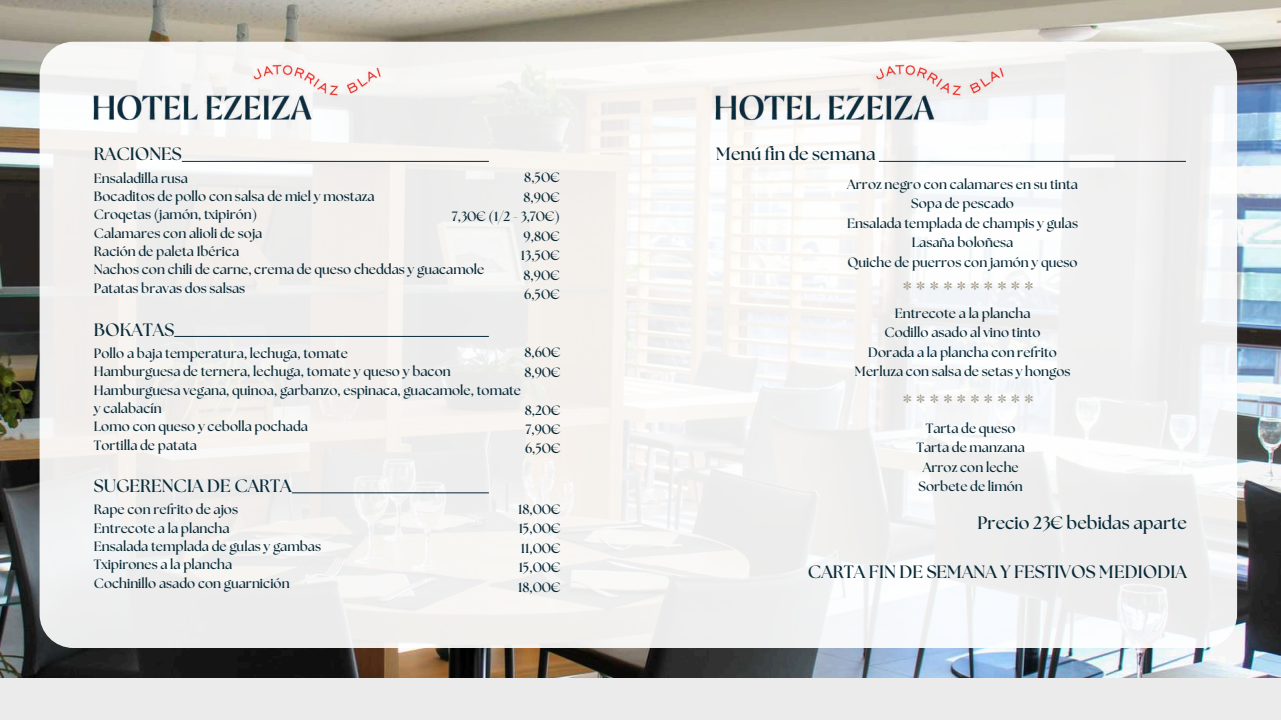
<style>
.page{position:relative;width:1281px;height:720px;background:#fff}
.page>*{position:absolute;margin:0;border:0;box-sizing:border-box;transform-origin:0 0}
.t1{font:700 24.5px "The Seasons";color:#a69f8e}
.t2{font:700 17.88px "The Seasons";color:#082a38}
.t3{font:700 13.5px/19.4px "The Seasons";color:#082a38}
</style>
<div class="page">
<img style="left:0;top:0;width:1281px;height:679px">
<div style="left:0;top:679px;width:1281px;height:41px;background:#ebebeb"></div>
<div style="left:40px;top:42px;width:1197px;height:606px;background:linear-gradient(to right,#f2f0ee,#f4f5f5);border-radius:34px"></div>
<img style="left:90px;top:63px;width:294px;height:59px">
<img style="left:712px;top:63px;width:294px;height:59px">
<hr style="left:182px;top:161px;width:307px;height:1px;background:#082939">
<hr style="left:174px;top:336px;width:315px;height:1px;background:#082939">
<hr style="left:292px;top:492px;width:197px;height:1px;background:#082939">
<hr style="left:879px;top:161px;width:307px;height:1px;background:#082939">
<h2 class="t2" style="left:94px;top:146px;width:89px">RACIONES</h2>
<p class="t3" style="left:94px;top:169px;width:392px;line-height:18.4px">Ensaladilla rusa<br>Bocaditos de pollo con salsa de miel y mostaza<br>Croqetas (jamón, txipirón)<br>Calamares con alioli de soja<br>Ración de paleta Ibérica<br>Nachos con chili de carne, crema de queso cheddas y guacamole<br>Patatas bravas dos salsas</p>
<h2 class="t2" style="left:94px;top:321px;width:82px">BOKATAS</h2>
<p class="t3" style="left:94px;top:345px;width:429px;line-height:18.4px">Pollo a baja temperatura, lechuga, tomate<br>Hamburguesa de ternera, lechuga, tomate y queso y bacon Hamburguesa vegana, quinoa, garbanzo, espinaca, guacamole, tomate y calabacín<br>Lomo con queso y cebolla pochada<br>Tortilla de patata</p>
<h2 class="t2" style="left:94px;top:478px;width:199px">SUGERENCIA DE CARTA</h2>
<p class="t3" style="left:94px;top:501px;width:229px;line-height:18.4px">Rape con refrito de ajos<br>Entrecote a la plancha<br>Ensalada templada de gulas y gambas<br>Txipirones a la plancha<br>Cochinillo asado con guarnición</p>
<p class="t3" style="left:452px;top:169px;width:109px;text-align:right">8,50€<br>8,90€<br>7,30€ (1/2 - 3,70€)<br>9,80€<br>13,50€<br>8,90€<br>6,50€</p>
<p class="t3" style="left:524px;top:343px;width:38px">8,60€<br>8,90€</p>
<p class="t3" style="left:525px;top:401px;width:37px;text-align:justify">8,20€ 7,90€ 6,50€</p>
<p class="t3" style="left:518px;top:500px;width:44px;text-align:justify">18,00€ 15,00€ 11,00€ 15,00€ 18,00€</p>
<h2 class="t2" style="left:716px;top:146px;width:161px">Menú fin de semana</h2>
<p class="t3" style="left:847px;top:175px;width:232px;text-align:center">Arroz negro con calamares en su tinta<br>Sopa de pescado<br>Ensalada templada de champis y gulas<br>Lasaña boloñesa<br>Quiche de puerros con jamón y queso</p>
<p class="t3" style="left:855px;top:304px;width:217px;text-align:center">Entrecote a la plancha<br>Codillo asado al vino tinto<br>Dorada a la plancha con refrito<br>Merluza con salsa de setas y hongos</p>
<h1 class="t1" style="left:903px;top:280px;width:132px">**********</h1>
<h1 class="t1" style="left:903px;top:393px;width:132px">**********</h1>
<p class="t3" style="left:916px;top:419px;width:110px;text-align:center">Tarta de queso<br>Tarta de manzana<br>Arroz con leche<br>Sorbete de limón</p>
<h2 class="t2" style="left:977px;top:514px;width:211px">Precio 23€ bebidas aparte</h2>
<h2 class="t2" style="left:808px;top:564px;width:380px">CARTA FIN DE SEMANA Y FESTIVOS MEDIODIA</h2>
</div>
